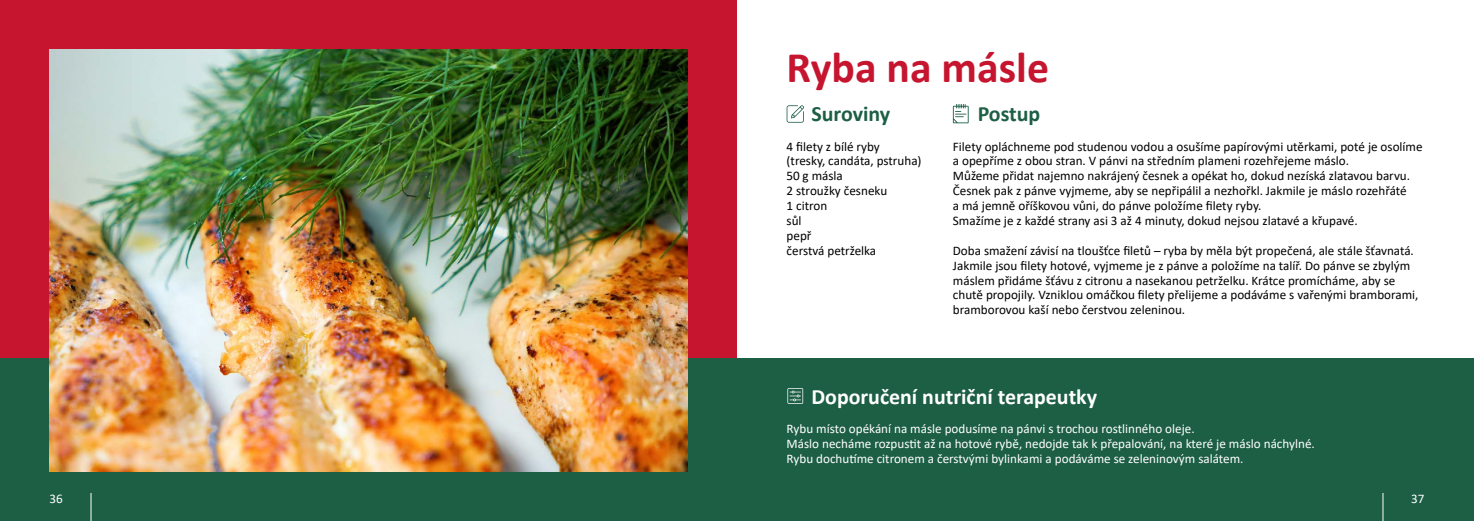
<style>
.page{position:relative;width:1474px;height:521px;background:#fff}
.page>*{position:absolute;margin:0;border:0;box-sizing:border-box;transform-origin:0 0}
.t1{font:700 43.75px "Calibri";color:#c6152f}
.t2{font:700 21.88px "Calibri";color:#fff}
.t3{font:700 21.88px "Calibri";color:#1d5f45}
.t4{font:13.12px/14.9px "Calibri";color:#000}
.t5{font:13.12px/14.9px "Calibri";color:#fff}
</style>
<div class="page">
<div style="left:0;top:0;width:737px;height:521px;background:#c6152f"></div>
<div style="left:0;top:359px;width:1473px;height:162px;background:#1d5f45"></div>
<svg style="left:952px;top:104px;width:16px;height:19px"></svg>
<svg style="left:786px;top:105px;width:18px;height:18px"></svg>
<svg style="left:787px;top:388px;width:16px;height:16px"></svg>
<img style="left:50px;top:50px;width:637px;height:421px">
<svg style="left:1382px;top:493px;width:1px;height:28px"></svg>
<svg style="left:91px;top:493px;width:1px;height:28px"></svg>
<h1 class="t1" style="left:786px;top:37px;width:264px">Ryba na másle</h1>
<h2 class="t3" style="left:811px;top:98px;width:80px">Suroviny</h2>
<p class="t4" style="left:786px;top:138px;width:136px">4 filety z bílé ryby (tresky, candáta, pstruha)<br>50 g másla<br>2 stroužky česneku<br>1 citron<br>sůl<br>pepř<br>čerstvá petrželka</p>
<h2 class="t3" style="left:977px;top:98px;width:64px">Postup</h2>
<p class="t4" style="left:952px;top:138px;width:471px">Filety opláchneme pod studenou vodou a osušíme papírovými utěrkami, poté je osolíme a opepříme z obou stran. V pánvi na středním plameni rozehřejeme máslo.<br>Můžeme přidat najemno nakrájený česnek a opékat ho, dokud nezíská zlatavou barvu.<br>Česnek pak z pánve vyjmeme, aby se nepřipálil a nezhořkl. Jakmile je máslo rozehřáté<br>a má jemně oříškovou vůni, do pánve položíme filety ryby.<br>Smažíme je z každé strany asi 3 až 4 minuty, dokud nejsou zlatavé a křupavé.</p>
<p class="t4" style="left:952px;top:243px;width:467px">Doba smažení závisí na tloušťce filetů – ryba by měla být propečená, ale stále šťavnatá.<br>Jakmile jsou filety hotové, vyjmeme je z pánve a položíme na talíř. Do pánve se zbylým máslem přidáme šťávu z citronu a nasekanou petrželku. Krátce promícháme, aby se chutě propojily. Vzniklou omáčkou filety přelijeme a podáváme s vařenými bramborami, bramborovou kaší nebo čerstvou zeleninou.</p>
<h2 class="t2" style="left:811px;top:381px;width:287px">Doporučení nutriční terapeutky</h2>
<p class="t5" style="left:786px;top:421px;width:530px">Rybu místo opékání na másle podusíme na pánvi s trochou rostlinného oleje.<br>Máslo necháme rozpustit až na hotové rybě, nedojde tak k přepalování, na které je máslo náchylné.<br>Rybu dochutíme citronem a čerstvými bylinkami a podáváme se zeleninovým salátem.</p>
<p class="t5" style="left:50px;top:491px;width:15px">36</p>
<p class="t5" style="left:1410px;top:491px;width:15px">37</p>
</div>
